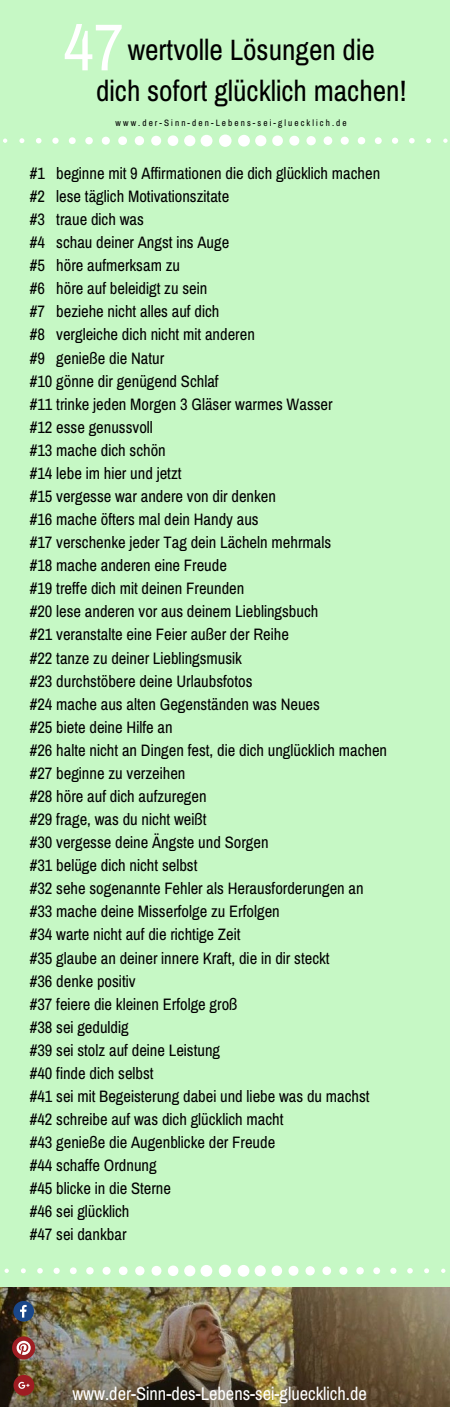
<style>
.page{position:relative;width:450px;height:1407px;background:#fff}
.page>*{position:absolute;margin:0;border:0;box-sizing:border-box;transform-origin:0 0}
.t1{font:66.3px "Archivo Narrow";color:#fff}
.t2{font:29.47px/41.1px "Archivo Narrow";color:#000;text-align:center}
.t3{font:18.45px "Archivo Narrow";color:#fff}
.t4{font:16.58px/23.1px "Archivo Narrow";color:#000}
.t5{font:9.23px "Archivo Narrow";color:#000}
</style>
<div class="page">
<div style="left:0;top:0;width:450px;height:1406px;background:#c6f8c5"></div>
<div style="left:219px;top:134px;width:13px;height:13px;background:#fff;border-radius:50%"></div>
<div style="left:238px;top:135px;width:12px;height:11px;background:#fff;border-radius:50%"></div>
<div style="left:255px;top:135px;width:11px;height:11px;background:#fff;border-radius:50%"></div>
<svg style="left:272px;top:135px;width:11px;height:11px"></svg>
<svg style="left:289px;top:136px;width:10px;height:10px"></svg>
<div style="left:306px;top:136px;width:10px;height:9px;background:#fff;border-radius:50%"></div>
<div style="left:324px;top:136px;width:8px;height:9px;background:#fff;border-radius:50%"></div>
<svg style="left:341px;top:137px;width:8px;height:8px"></svg>
<svg style="left:358px;top:137px;width:7px;height:7px"></svg>
<svg style="left:375px;top:137px;width:7px;height:7px"></svg>
<svg style="left:392px;top:138px;width:6px;height:6px"></svg>
<svg style="left:409px;top:138px;width:6px;height:5px"></svg>
<svg style="left:426px;top:138px;width:5px;height:5px"></svg>
<svg style="left:443px;top:138px;width:5px;height:5px"></svg>
<div style="left:201px;top:135px;width:12px;height:11px;background:#fff;border-radius:50%"></div>
<div style="left:184px;top:135px;width:11px;height:11px;background:#fff;border-radius:50%"></div>
<svg style="left:168px;top:135px;width:10px;height:11px"></svg>
<div style="left:151px;top:136px;width:10px;height:10px;background:#fff;border-radius:50%"></div>
<div style="left:135px;top:136px;width:9px;height:9px;background:#fff;border-radius:50%"></div>
<svg style="left:118px;top:136px;width:9px;height:9px"></svg>
<div style="left:102px;top:137px;width:8px;height:8px;background:#fff;border-radius:50%"></div>
<div style="left:85px;top:137px;width:8px;height:7px;background:#fff;border-radius:50%"></div>
<svg style="left:69px;top:137px;width:7px;height:7px"></svg>
<div style="left:52px;top:138px;width:7px;height:6px;background:#fff;border-radius:50%"></div>
<svg style="left:36px;top:138px;width:6px;height:5px"></svg>
<svg style="left:19px;top:138px;width:5px;height:5px"></svg>
<svg style="left:3px;top:138px;width:4px;height:5px"></svg>
<div style="left:219px;top:1264px;width:12px;height:12px;background:#fff;border-radius:50%"></div>
<div style="left:238px;top:1264px;width:11px;height:12px;background:#fff;border-radius:50%"></div>
<div style="left:255px;top:1265px;width:11px;height:11px;background:#fff;border-radius:50%"></div>
<svg style="left:272px;top:1265px;width:10px;height:10px"></svg>
<svg style="left:289px;top:1266px;width:9px;height:9px"></svg>
<div style="left:305px;top:1265px;width:10px;height:10px;background:#fff;border-radius:50%"></div>
<div style="left:322px;top:1266px;width:9px;height:8px;background:#fff;border-radius:50%"></div>
<svg style="left:339px;top:1266px;width:8px;height:8px"></svg>
<svg style="left:356px;top:1267px;width:8px;height:7px"></svg>
<svg style="left:373px;top:1267px;width:7px;height:7px"></svg>
<svg style="left:390px;top:1267px;width:6px;height:6px"></svg>
<svg style="left:407px;top:1268px;width:6px;height:5px"></svg>
<svg style="left:424px;top:1268px;width:5px;height:5px"></svg>
<svg style="left:441px;top:1268px;width:4px;height:4px"></svg>
<div style="left:201px;top:1264px;width:11px;height:12px;background:#fff;border-radius:50%"></div>
<div style="left:184px;top:1265px;width:11px;height:11px;background:#fff;border-radius:50%"></div>
<svg style="left:168px;top:1265px;width:10px;height:10px"></svg>
<div style="left:152px;top:1265px;width:9px;height:10px;background:#fff;border-radius:50%"></div>
<div style="left:135px;top:1265px;width:10px;height:10px;background:#fff;border-radius:50%"></div>
<svg style="left:119px;top:1266px;width:9px;height:8px"></svg>
<div style="left:103px;top:1266px;width:8px;height:8px;background:#fff;border-radius:50%"></div>
<div style="left:86px;top:1266px;width:8px;height:8px;background:#fff;border-radius:50%"></div>
<svg style="left:70px;top:1267px;width:7px;height:7px"></svg>
<svg style="left:54px;top:1267px;width:6px;height:6px"></svg>
<svg style="left:37px;top:1268px;width:6px;height:5px"></svg>
<svg style="left:21px;top:1268px;width:5px;height:5px"></svg>
<svg style="left:5px;top:1268px;width:4px;height:4px"></svg>
<img style="left:0;top:1287px;width:450px;height:119px">
<svg style="left:13px;top:1300px;width:21px;height:21px"></svg>
<div style="left:12px;top:1336px;width:23px;height:23px;background:#9e1d22;border-radius:50%"></div>
<svg style="left:17px;top:1340px;width:14px;height:14px"></svg>
<svg style="left:14px;top:1374px;width:20px;height:21px"></svg>
<h1 class="t1" style="left:63px;top:9px;width:62px">47</h1>
<h2 class="t2" style="left:96px;top:29px;width:312px">wertvolle Lösungen die<br>dich sofort glücklich machen!</h2>
<p class="t5" style="left:116px;top:117px;width:233px">w w w . d e r - S i n n - d e n - L e b e n s - s e i - g l u e c k l i c h . d e</p>
<p class="t4" style="left:30px;top:162px;width:359px">#1 beginne mit 9 Affirmationen die dich glücklich machen #2 lese täglich Motivationszitate<br>#3 traue dich was<br>#4 schau deiner Angst ins Auge<br>#5 höre aufmerksam zu<br>#6 höre auf beleidigt zu sein<br>#7 beziehe nicht alles auf dich<br>#8 vergleiche dich nicht mit anderen<br>#9 genieße die Natur<br>#10 gönne dir genügend Schlaf<br>#11 trinke jeden Morgen 3 Gläser warmes Wasser<br>#12 esse genussvoll<br>#13 mache dich schön<br>#14 lebe im hier und jetzt<br>#15 vergesse war andere von dir denken<br>#16 mache öfters mal dein Handy aus<br>#17 verschenke jeder Tag dein Lächeln mehrmals<br>#18 mache anderen eine Freude<br>#19 treffe dich mit deinen Freunden<br>#20 lese anderen vor aus deinem Lieblingsbuch<br>#21 veranstalte eine Feier außer der Reihe<br>#22 tanze zu deiner Lieblingsmusik<br>#23 durchstöbere deine Urlaubsfotos<br>#24 mache aus alten Gegenständen was Neues<br>#25 biete deine Hilfe an<br>#26 halte nicht an Dingen fest, die dich unglücklich machen #27 beginne zu verzeihen<br>#28 höre auf dich aufzuregen<br>#29 frage, was du nicht weißt<br>#30 vergesse deine Ängste und Sorgen<br>#31 belüge dich nicht selbst<br>#32 sehe sogenannte Fehler als Herausforderungen an #33 mache deine Misserfolge zu Erfolgen<br>#34 warte nicht auf die richtige Zeit<br>#35 glaube an deiner innere Kraft, die in dir steckt<br>#36 denke positiv<br>#37 feiere die kleinen Erfolge groß<br>#38 sei geduldig<br>#39 sei stolz auf deine Leistung<br>#40 finde dich selbst<br>#41 sei mit Begeisterung dabei und liebe was du machst #42 schreibe auf was dich glücklich macht<br>#43 genieße die Augenblicke der Freude<br>#44 schaffe Ordnung<br>#45 blicke in die Sterne<br>#46 sei glücklich<br>#47 sei dankbar</p>
<p class="t3" style="left:72px;top:1382px;width:296px">www.der-Sinn-des-Lebens-sei-gluecklich.de</p>
</div>
